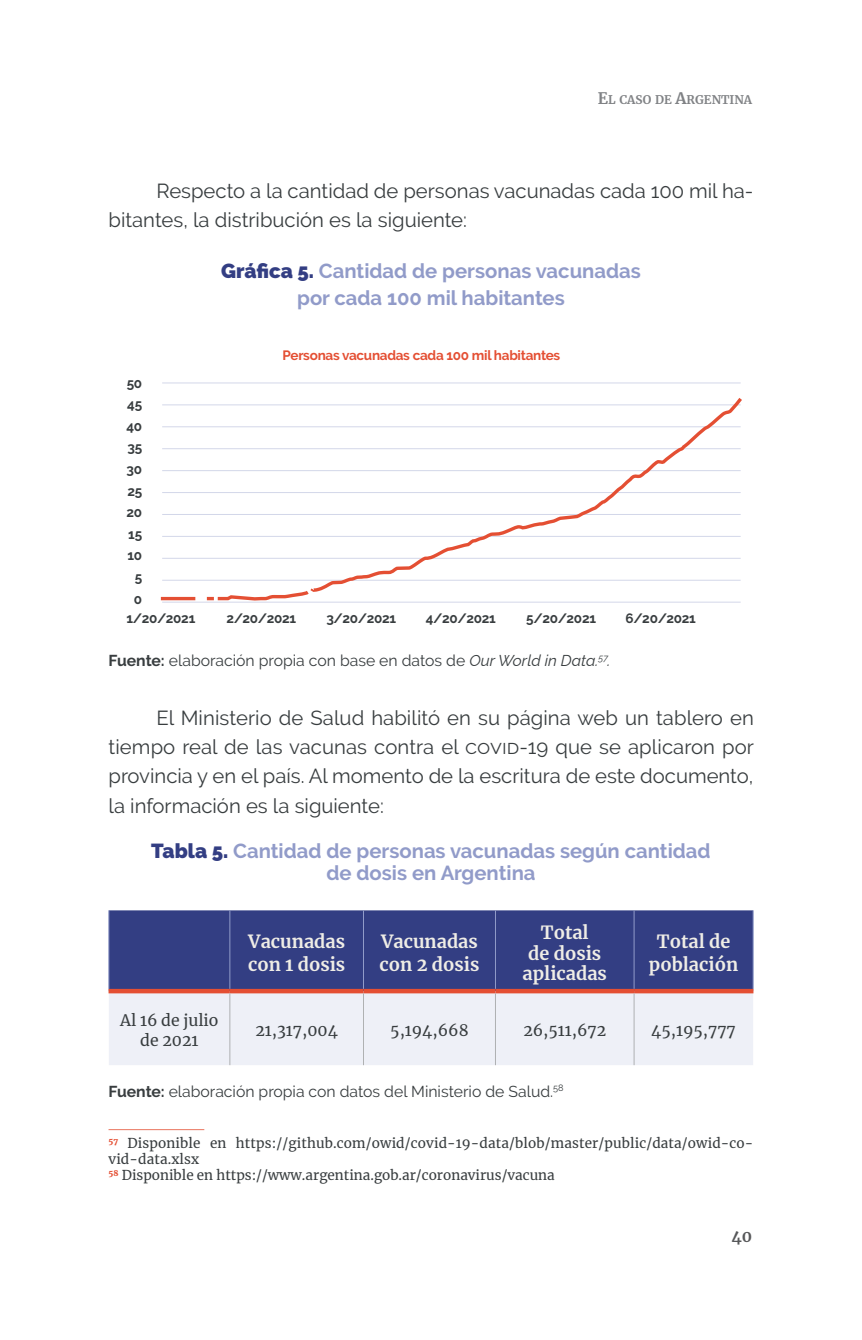
<style>
.page{position:relative;width:862px;height:1340px;background:#fff}
.page>*{position:absolute;margin:0;border:0;box-sizing:border-box;transform-origin:0 0}
.t1{font:20.25px/29.2px "Raleway";color:#383d3f}
.t2{font:700 20.25px/27px "Raleway";color:#919bc9;text-align:center}
.t3{font:700 18px/22.5px "Merriweather";color:#efede6}
.t4{font:15.75px "Raleway";color:#383d3f}
.Normal__Web{font:15.75px/20.2px "Merriweather";color:#383d3f;text-align:center}
.t5{font:700 15.75px "Merriweather";color:#57585a}
.Nota{font:13.5px/16.2px "Merriweather";letter-spacing:.01em;color:#383d3f}
.t6{font:700 13.5px "Raleway";letter-spacing:-.02em;color:#383d3f}
.t7{font:700 13.5px "Raleway";letter-spacing:-.02em;color:#e44f33}
.t8{font:700 11.7px "Merriweather";color:#808285}
.s1{font-size:15.75px}
.s2{font-weight:900;color:#333e83}
.s3{font-weight:700}
.s4{font-style:italic}
</style>
<div class="page">
<div style="left:109px;top:910px;width:643px;height:78px;background:#333e83"></div>
<div style="left:109px;top:993px;width:643px;height:72px;background:#eef0f7"></div>
<hr style="left:108px;top:910px;width:1px;height:78px;background:#919bc9">
<hr style="left:229px;top:910px;width:1px;height:78px;background:#919bc9">
<hr style="left:363px;top:910px;width:1px;height:78px;background:#919bc9">
<hr style="left:495px;top:910px;width:1px;height:78px;background:#919bc9">
<hr style="left:633px;top:910px;width:1px;height:78px;background:#919bc9">
<hr style="left:752px;top:910px;width:1px;height:78px;background:#919bc9">
<div style="left:108px;top:988px;width:122px;height:5px;background:#e44f33"></div>
<div style="left:230px;top:988px;width:133px;height:5px;background:#e44f33"></div>
<div style="left:363px;top:988px;width:132px;height:5px;background:#e44f33"></div>
<div style="left:495px;top:988px;width:138px;height:5px;background:#e44f33"></div>
<div style="left:633px;top:988px;width:120px;height:5px;background:#e44f33"></div>
<hr style="left:229px;top:993px;width:1px;height:72px;background:#afb1b2">
<hr style="left:363px;top:993px;width:1px;height:72px;background:#afb1b2">
<hr style="left:495px;top:993px;width:1px;height:72px;background:#afb1b2">
<hr style="left:633px;top:993px;width:1px;height:72px;background:#afb1b2">
<hr style="left:108px;top:1129px;width:96px;height:1px;background:#ec8470">
<hr style="left:162px;top:382px;width:578px;height:1px;background:#d3d7e9">
<hr style="left:162px;top:404px;width:578px;height:1px;background:#d3d7e9">
<hr style="left:162px;top:426px;width:578px;height:1px;background:#d3d7e9">
<hr style="left:162px;top:448px;width:578px;height:1px;background:#d3d7e9">
<hr style="left:162px;top:470px;width:578px;height:1px;background:#d3d7e9">
<hr style="left:162px;top:492px;width:578px;height:1px;background:#d3d7e9">
<hr style="left:162px;top:514px;width:578px;height:1px;background:#d3d7e9">
<hr style="left:162px;top:558px;width:578px;height:1px;background:#d3d7e9">
<hr style="left:162px;top:536px;width:578px;height:1px;background:#d3d7e9">
<hr style="left:162px;top:601px;width:578px;height:1px;background:#d3d7e9">
<hr style="left:162px;top:580px;width:578px;height:1px;background:#d3d7e9">
<hr style="left:161px;top:597px;width:34px;height:3px;background:#e44f33">
<svg style="left:207px;top:591px;width:105px;height:11px"></svg>
<svg style="left:309px;top:398px;width:433px;height:194px"></svg>
<p class="t8" style="left:597px;top:92px;width:156px"><span class="s1">E</span>L CASO DE <span class="s1">A</span>RGENTINA</p>
<p class="t1" style="left:108px;top:176px;width:646px;text-indent:48px">Respecto a la cantidad de personas vacunadas cada 100 mil ha&shy;bitantes, la distribución es la siguiente:</p>
<p class="t2" style="left:221px;top:258px;width:421px"><span class="s2">Gráfica 5.</span> Cantidad de personas vacunadas por cada 100 mil habitantes</p>
<p class="t6" style="left:127px;top:375px;width:17px">50</p>
<p class="t6" style="left:127px;top:397px;width:16px">45</p>
<p class="t6" style="left:126px;top:418px;width:17px">40</p>
<p class="t6" style="left:127px;top:440px;width:16px">35</p>
<p class="t6" style="left:126px;top:461px;width:17px">30</p>
<p class="t6" style="left:127px;top:483px;width:16px">25</p>
<p class="t6" style="left:126px;top:505px;width:17px">20</p>
<p class="t6" style="left:128px;top:526px;width:15px">15</p>
<p class="t6" style="left:127px;top:548px;width:16px">10</p>
<p class="t6" style="left:135px;top:569px;width:9px">5</p>
<p class="t6" style="left:134px;top:591px;width:10px">0</p>
<p class="t6" style="left:126px;top:610px;width:70px">1/20/2021</p>
<p class="t7" style="left:282px;top:347px;width:279px">Personas vacunadas cada 100 mil habitantes</p>
<p class="t6" style="left:226px;top:610px;width:71px">2/20/2021</p>
<p class="t6" style="left:326px;top:610px;width:71px">3/20/2021</p>
<p class="t6" style="left:425px;top:610px;width:71px">4/20/2021</p>
<p class="t6" style="left:526px;top:610px;width:71px">5/20/2021</p>
<p class="t6" style="left:625px;top:610px;width:72px">6/20/2021</p>
<p class="t4" style="left:108px;top:651px;width:503px"><span class="s3">Fuente:</span> elaboración propia con base en datos de <span class="s4">Our World in Data.</span><sup>57</sup><span class="s4">.</span></p>
<p class="t1" style="left:108px;top:703px;width:646px;text-align:justify;text-indent:48px">El Ministerio de Salud habilitó en su página web un tablero en tiempo real de las vacunas contra el covid-19 que se aplicaron por provincia y en el país. Al momento de la escritura de este documento, la información es la siguiente:</p>
<p class="t2" style="left:151px;top:839px;width:560px;line-height:21.8px"><span class="s2">Tabla 5.</span> Cantidad de personas vacunadas según cantidad de dosis en Argentina</p>
<p class="Normal__Web" style="left:120px;top:1009px;width:100px">Al 16 de julio de 2021</p>
<p class="t3" style="left:248px;top:930px;width:99px">Vacunadas con 1 dosis</p>
<p class="t3" style="left:379px;top:930px;width:101px">Vacunadas con 2 dosis</p>
<p class="t3" style="left:522px;top:922px;width:86px;line-height:20.2px;text-align:center">Total<br>de dosis aplicadas</p>
<p class="t3" style="left:648px;top:930px;width:91px;text-align:center">Total de población</p>
<p class="Normal__Web" style="left:255px;top:1019px;width:84px">21,317,004</p>
<p class="Normal__Web" style="left:390px;top:1019px;width:80px">5,194,668</p>
<p class="Normal__Web" style="left:523px;top:1019px;width:84px">26,511,672</p>
<p class="Normal__Web" style="left:651px;top:1019px;width:86px">45,195,777</p>
<p class="t4" style="left:108px;top:1081px;width:456px"><span class="s3">Fuente:</span> elaboración propia con datos del Ministerio de Salud.<sup>58</sup></p>
<p class="Nota" style="left:108px;top:1134px;width:646px"><sup>57</sup> Disponible en https://github.com/owid/covid-19-data/blob/master/public/data/owid-co&shy;vid-data.xlsx</p>
<p class="Nota" style="left:108px;top:1167px;width:447px"><sup>58</sup> Disponible en https://www.argentina.gob.ar/coronavirus/vacuna</p>
<p class="t5" style="left:731px;top:1225px;width:22px">40</p>
</div>
